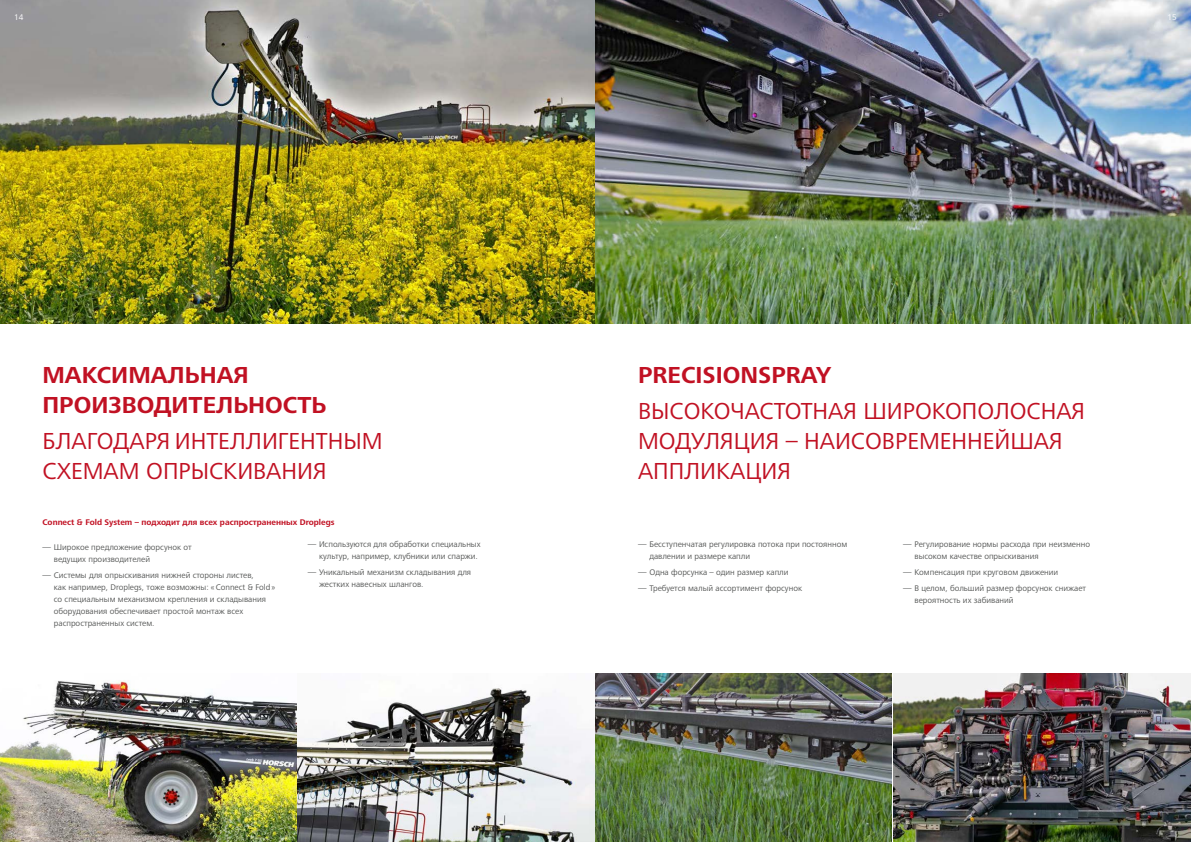
<style>
.page{position:relative;width:1191px;height:842px;background:#fff}
.page>*{position:absolute;margin:0;border:0;box-sizing:border-box;transform-origin:0 0}
.t1{font:24px/30px "Frutiger Next LTW1 G";color:#c11123}
.t2{font:700 24px/30px "Frutiger Next LTW1 G";color:#c11123}
.t3{font:8.5px/12px "Frutiger Next LTW1 G";color:#555756}
.t4{font:700 8.5px "Frutiger Next LTW1 G";color:#c11123}
.t5{font:8.5px "Frutiger Next LTW1 G";color:#fff}
</style>
<div class="page">
<img style="left:0;top:0;width:1191px;height:323px">
<img style="left:0;top:680px;width:296px;height:162px">
<img style="left:298px;top:673px;width:593px;height:169px">
<img style="left:893px;top:673px;width:298px;height:169px">
<p class="t5" style="left:14px;top:13px;width:11px">14</p>
<h1 class="t2" style="left:43px;top:361px;width:285px">МАКСИМАЛЬНАЯ<br>ПРОИЗВОДИТЕЛЬНОСТЬ</h1>
<h1 class="t1" style="left:43px;top:426px;width:342px">БЛАГОДАРЯ ИНТЕЛЛИГЕНТНЫМ<br>СХЕМАМ ОПРЫСКИВАНИЯ</h1>
<p class="t4" style="left:43px;top:517px;width:293px">Connect &amp; Fold System – подходит для всех распространенных Droplegs</p>
<p class="t3" style="left:54px;top:541px;width:139px;text-indent:-11px">― Широкое предложение форсунок от ведущих производителей</p>
<p class="t3" style="left:54px;top:569px;width:223px;text-indent:-11px">― Системы для опрыскивания нижней стороны листев,<br>как например, Droplegs, тоже возможны: «Connect &amp; Fold» со специальным механизмом крепления и складывания оборудования обеспечивает простой монтаж всех распространенных систем.</p>
<p class="t3" style="left:319px;top:539px;width:163px;text-indent:-11px">― Используются для обработки специальных культур, например, клубники или спаржи.</p>
<p class="t3" style="left:319px;top:567px;width:154px;text-indent:-11px">― Уникальный механизм складывания для жестких навесных шлангов.</p>
<p class="t5" style="left:1167px;top:13px;width:11px">15</p>
<h1 class="t2" style="left:638px;top:361px;width:195px">PRECISIONSPRAY</h1>
<h1 class="t1" style="left:638px;top:396px;width:448px">ВЫСОКОЧАСТОТНАЯ ШИРОКОПОЛОСНАЯ<br>МОДУЛЯЦИЯ – НАИСОВРЕМЕННЕЙШАЯ<br>АППЛИКАЦИЯ</h1>
<p class="t3" style="left:649px;top:538px;width:199px;text-indent:-11px">― Бесступенчатая регулировка потока при постоянном давлении и размере капли</p>
<p class="t3" style="left:638px;top:564px;width:166px;line-height:16px">― Одна форсунка – один размер капли<br>― Требуется малый ассортимент форсунок</p>
<p class="t3" style="left:914px;top:538px;width:177px;text-indent:-11px">― Регулирование нормы расхода при неизменно высоком качестве опрыскивания</p>
<p class="t3" style="left:903px;top:564px;width:184px;line-height:16px">― Компенсация при круговом движении<br>― В целом, больший размер форсунок снижает</p>
<p class="t3" style="left:914px;top:594px;width:101px">вероятность их забиваний</p>
</div>
